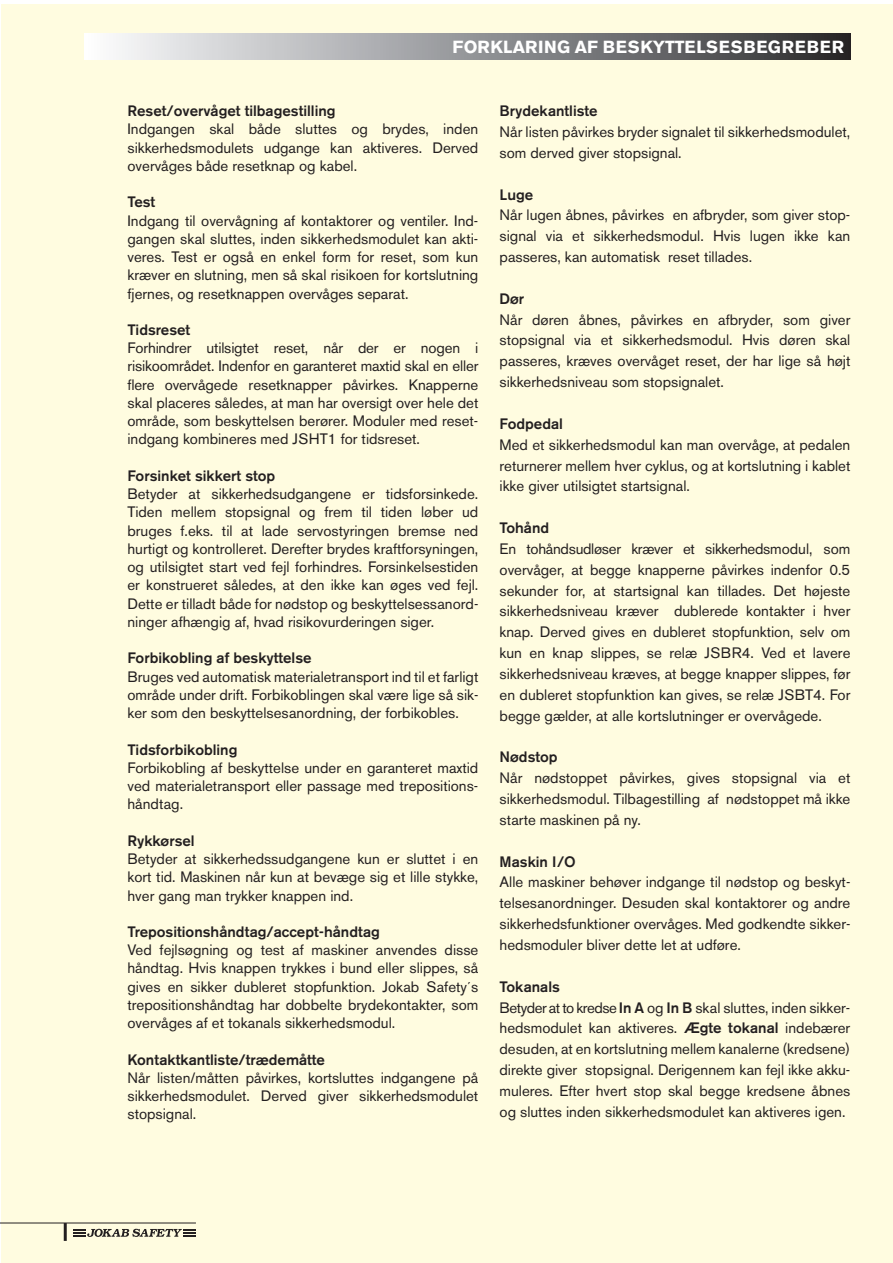
<style>
.page{position:relative;width:893px;height:1263px;background:#fff}
.page>*{position:absolute;margin:0;border:0;box-sizing:border-box;transform-origin:0 0}
.t1{font:700 17.4px "Akzidenz Grotesk BE";letter-spacing:.04em;color:#fff}
.t2{font:15px/18.3px "Akzidenz Grotesk BE";color:#231f20;text-align:justify}
.t3{font:500 15px "Akzidenz Grotesk BE";color:#231f20}
.s1{font-weight:500}
</style>
<div class="page">
<div style="left:1px;top:4px;width:892px;height:1259px;background:#fffce0"></div>
<hr style="left:0;top:1222px;width:196px;height:1px;background:#231f20">
<hr style="left:64px;top:1223px;width:3px;height:18px;background:#231f20">
<svg style="left:73px;top:1229px;width:123px;height:8px"></svg>
<div style="left:85px;top:34px;width:765px;height:25px;background:linear-gradient(to right,#fdfeff,#2c2d2f)"></div>
<p class="t1" style="left:453px;top:41px;width:393px">FORKLARING AF BESKYTTELSESBEGREBER</p>
<p class="t3" style="left:127px;top:105px;width:210px">Reset/overvåget tilbagestilling</p>
<p class="t2" style="left:127px;top:122px;width:352px">Indgangen skal både sluttes og brydes, inden sikkerhedsmodulets udgange kan aktiveres. Derved overvåges både resetknap og kabel.</p>
<p class="t3" style="left:127px;top:197px;width:29px">Test</p>
<p class="t2" style="left:127px;top:213px;width:352px">Indgang til overvågning af kontaktorer og ventiler. Ind&shy;gangen skal sluttes, inden sikkerhedsmodulet kan akti&shy;veres. Test er også en enkel form for reset, som kun kræver en slutning, men så skal risikoen for kortslutning fjernes, og resetknappen overvåges separat.</p>
<p class="t3" style="left:127px;top:324px;width:64px">Tidsreset</p>
<p class="t2" style="left:127px;top:340px;width:352px">Forhindrer utilsigtet reset, når der er nogen i risikoområdet. Indenfor en garanteret maxtid skal en eller flere overvågede resetknapper påvirkes. Knapperne skal placeres således, at man har oversigt over hele det område, som beskyttelsen berører. Moduler med reset&shy;indgang kombineres med JSHT1 for tidsreset.</p>
<p class="t3" style="left:127px;top:470px;width:149px">Forsinket sikkert stop</p>
<p class="t2" style="left:127px;top:486px;width:352px">Betyder at sikkerhedsudgangene er tidsforsinkede.<br>Tiden mellem stopsignal og frem til tiden løber ud bruges f.eks. til at lade servostyringen bremse ned hurtigt og kontrolleret. Derefter brydes kraftforsyningen, og utilsigtet start ved fejl forhindres. Forsinkelsestiden er konstrueret således, at den ikke kan øges ved fejl.<br>Dette er tilladt både for nødstop og beskyttelsessanord&shy;ninger afhængig af, hvad risikovurderingen siger.</p>
<p class="t3" style="left:127px;top:653px;width:186px">Forbikobling af beskyttelse</p>
<p class="t2" style="left:127px;top:669px;width:352px">Bruges ved automatisk materialetransport ind til et farligt område under drift. Forbikoblingen skal være lige så sik&shy;ker som den beskyttelsesanordning, der forbikobles.</p>
<p class="t3" style="left:127px;top:744px;width:111px">Tidsforbikobling</p>
<p class="t2" style="left:127px;top:760px;width:352px">Forbikobling af beskyttelse under en garanteret maxtid ved materialetransport eller passage med trepositions&shy;håndtag.</p>
<p class="t3" style="left:127px;top:835px;width:69px">Rykkørsel</p>
<p class="t2" style="left:127px;top:851px;width:352px">Betyder at sikkerhedssudgangene kun er sluttet i en kort tid. Maskinen når kun at bevæge sig et lille stykke, hver gang man trykker knappen ind.</p>
<p class="t3" style="left:127px;top:926px;width:254px">Trepositionshåndtag/accept-håndtag</p>
<p class="t2" style="left:127px;top:942px;width:352px">Ved fejlsøgning og test af maskiner anvendes disse håndtag. Hvis knappen trykkes i bund eller slippes, så gives en sikker dubleret stopfunktion. Jokab Safety´s trepositionshåndtag har dobbelte brydekontakter, som overvåges af et tokanals sikkerhedsmodul.</p>
<p class="t3" style="left:127px;top:1054px;width:199px">Kontaktkantliste/trædemåtte</p>
<p class="t2" style="left:127px;top:1070px;width:352px">Når listen/måtten påvirkes, kortsluttes indgangene på sikkerhedsmodulet. Derved giver sikkerhedsmodulet stopsignal.</p>
<p class="t3" style="left:499px;top:106px;width:100px">Brydekantliste</p>
<p class="t2" style="left:499px;top:123px;width:352px;line-height:20.9px">Når listen påvirkes bryder signalet til sikkerhedsmodulet, som derved giver stopsignal.</p>
<p class="t3" style="left:499px;top:189px;width:35px">Luge</p>
<p class="t2" style="left:499px;top:206px;width:352px;line-height:20.9px">Når lugen åbnes, påvirkes en afbryder, som giver stop&shy;signal via et sikkerhedsmodul. Hvis lugen ikke kan passeres, kan automatisk reset tillades.</p>
<p class="t3" style="left:500px;top:293px;width:26px">Dør</p>
<p class="t2" style="left:500px;top:311px;width:352px;line-height:20.9px">Når døren åbnes, påvirkes en afbryder, som giver stopsignal via et sikkerhedsmodul. Hvis døren skal passeres, kræves overvåget reset, der har lige så højt sikkerhedsniveau som stopsignalet.</p>
<p class="t3" style="left:500px;top:418px;width:65px">Fodpedal</p>
<p class="t2" style="left:500px;top:436px;width:352px;line-height:20.9px">Med et sikkerhedsmodul kan man overvåge, at pedalen returnerer mellem hver cyklus, og at kortslutning i kablet ikke giver utilsigtet startsignal.</p>
<p class="t3" style="left:500px;top:522px;width:51px">Tohånd</p>
<p class="t2" style="left:500px;top:540px;width:352px;line-height:20.9px">En tohåndsudløser kræver et sikkerhedsmodul, som overvåger, at begge knapperne påvirkes indenfor 0.5 sekunder for, at startsignal kan tillades. Det højeste sikkerhedsniveau kræver dublerede kontakter i hver knap. Derved gives en dubleret stopfunktion, selv om kun en knap slippes, se relæ JSBR4. Ved et lavere sikkerhedsniveau kræves, at begge knapper slippes, før en dubleret stopfunktion kan gives, se relæ JSBT4. For begge gælder, at alle kortslutninger er overvågede.</p>
<p class="t3" style="left:500px;top:752px;width:60px">Nødstop</p>
<p class="t2" style="left:500px;top:769px;width:352px;line-height:20.9px">Når nødstoppet påvirkes, gives stopsignal via et sikkerhedsmodul. Tilbagestilling af nødstoppet må ikke starte maskinen på ny.</p>
<p class="t3" style="left:500px;top:856px;width:78px">Maskin I/O</p>
<p class="t2" style="left:500px;top:873px;width:352px;line-height:20.9px">Alle maskiner behøver indgange til nødstop og beskyt&shy;telsesanordninger. Desuden skal kontaktorer og andre sikkerhedsfunktioner overvåges. Med godkendte sikker&shy;hedsmoduler bliver dette let at udføre.</p>
<p class="t2" style="left:499px;top:977px;width:352px;line-height:20.9px;text-align:left"><span class="s1">Tokanals<br></span>Betyder at to kredse <span class="s1">In A</span> og <span class="s1">In B</span> skal sluttes, inden sikker&shy;hedsmodulet kan aktiveres. <span class="s1">Ægte tokanal</span> indebærer desuden, at en kortslutning mellem kanalerne (kredsene) direkte giver stopsignal. Derigennem kan fejl ikke akku&shy;muleres. Efter hvert stop skal begge kredsene åbnes og sluttes inden sikkerhedsmodulet kan aktiveres igen.</p>
</div>
